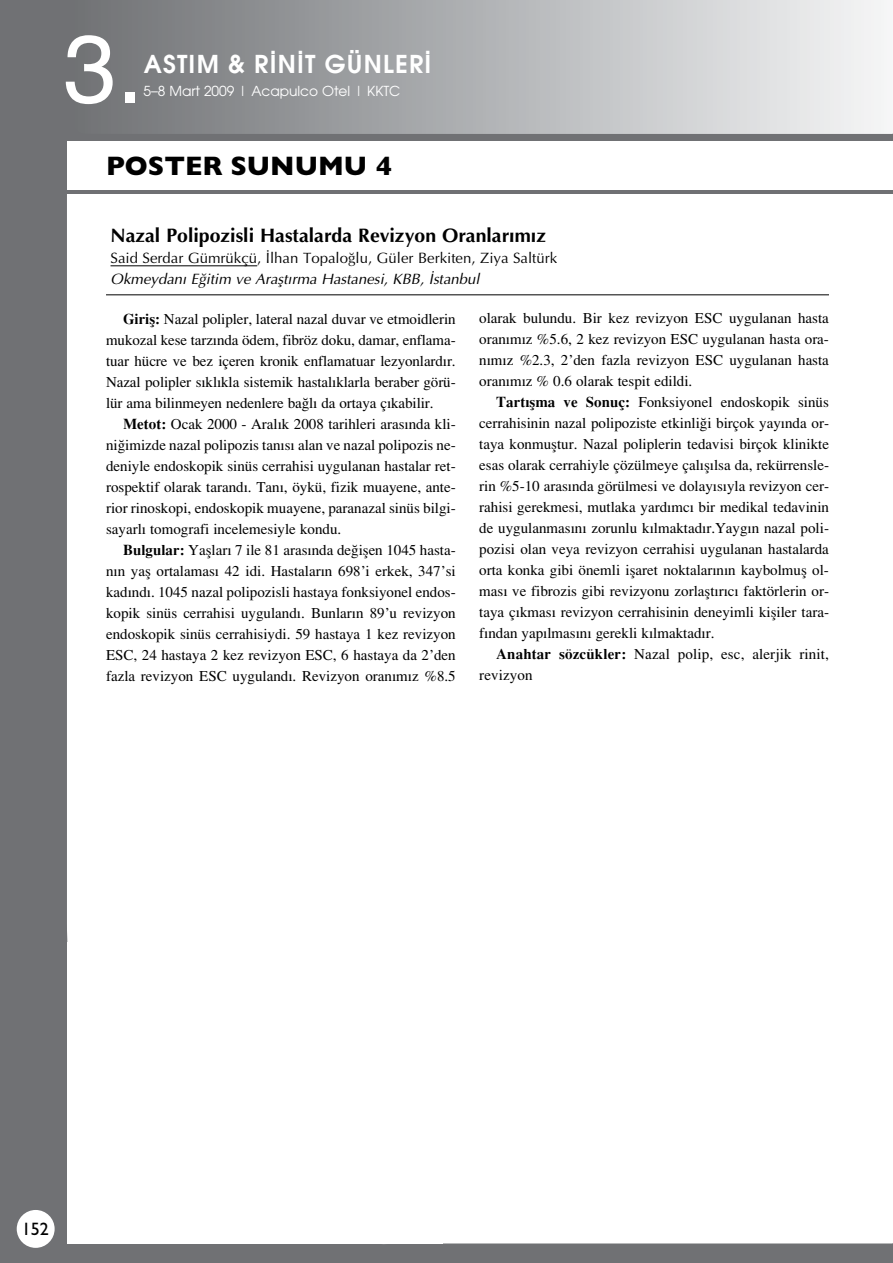
<style>
.page{position:relative;width:893px;height:1263px;background:#707174}
.page>*{position:absolute;margin:0;border:0;box-sizing:border-box;transform-origin:0 0}
.t1{font:95.85px "Helvetica";color:#fff}
.t2{font:700 27px "Gill Sans";color:#000}
.t3{font:24.6px "Avant Garde Demi";letter-spacing:.05em;color:#fff}
.t4{font:19.5px "Optima Bold Turk";color:#000}
.t5{font:18px "Gill Sans";color:#000}
.t6{font:15px/21px "Times Turk";color:#000;text-align:justify}
.t7{font:15px "Optima Turk";color:#000}
.t8{font:15px "Optima Italic Turk";color:#000}
.t9{font:13.8px "Avant Garde";color:#fff}
.s1{font-family:"Times Turk B"}
</style>
<div class="page">
<div style="left:67px;top:204px;width:825px;height:1041px;background:#fff"></div>
<div style="left:17px;top:1210px;width:38px;height:38px;background:#fff;border-radius:50%"></div>
<svg style="left:138px;top:0;width:754px;height:134px"></svg>
<div style="left:67px;top:141px;width:826px;height:63px;background:#fff"></div>
<div style="left:67px;top:943px;width:376px;height:301px;background:#fff"></div>
<hr style="left:67px;top:190px;width:826px;height:4px;background:#6f7073">
<svg style="left:892px;top:0;width:1px;height:134px"></svg>
<svg style="left:892px;top:204px;width:1px;height:1040px"></svg>
<hr style="left:111px;top:266px;width:146px;height:1px;background:#000">
<hr style="left:106px;top:294px;width:723px;height:1px;background:#000">
<h1 class="t1" style="left:63px;top:33px;width:81px">3.</h1>
<h3 class="t3" style="left:144px;top:50px;width:289px">ASTIM &amp; R‹N‹T GÜNLER‹</h3>
<p class="t9" style="left:143px;top:83px;width:259px">5–8 Mart 2009 | Acapulco Otel | KKTC</p>
<h2 class="t2" style="left:106px;top:157px;width:288px">POSTER SUNUMU 4</h2>
<h3 class="t4" style="left:111px;top:228px;width:437px">Nazal Polipozisli Hastalarda Revizyon Oranlar›m›z</h3>
<p class="t7" style="left:111px;top:252px;width:448px">Said Serdar Gümrükçü, ‹lhan Topalo¤lu, Güler Berkiten, Ziya Saltürk</p>
<p class="t8" style="left:111px;top:270px;width:371px">Okmeydan› E¤itim ve Araflt›rma Hastanesi, KBB, ‹stanbul</p>
<p class="t6" style="left:106px;top:310px;width:351px;text-indent:17px"><span class="s1">Girifl:</span> Nazal polipler, lateral nazal duvar ve etmoidlerin mukozal kese tarz›nda ödem, fibröz doku, damar, enflama&shy;tuar hücre ve bez içeren kronik enflamatuar lezyonlard›r.<br>Nazal polipler s›kl›kla sistemik hastal›klarla beraber görü&shy;lür ama bilinmeyen nedenlere ba¤l› da ortaya ç›kabilir.</p>
<p class="t6" style="left:106px;top:415px;width:351px;text-indent:17px"><span class="s1">Metot:</span> Ocak 2000 - Aral›k 2008 tarihleri aras›nda kli&shy;ni¤imizde nazal polipozis tan›s› alan ve nazal polipozis ne&shy;deniyle endoskopik sinüs cerrahisi uygulanan hastalar ret&shy;rospektif olarak tarand›. Tan›, öykü, fizik muayene, ante&shy;rior rinoskopi, endoskopik muayene, paranazal sinüs bilgi&shy;sayarl› tomografi incelemesiyle kondu.</p>
<p class="t6" style="left:106px;top:541px;width:351px;text-indent:17px"><span class="s1">Bulgular:</span> Yafllar› 7 ile 81 aras›nda de¤iflen 1045 hasta&shy;n›n yafl ortalamas› 42 idi. Hastalar›n 698’i erkek, 347’si kad›nd›. 1045 nazal polipozisli hastaya fonksiyonel endos&shy;kopik sinüs cerrahisi uyguland›. Bunlar›n 89’u revizyon endoskopik sinüs cerrahisiydi. 59 hastaya 1 kez revizyon ESC, 24 hastaya 2 kez revizyon ESC, 6 hastaya da 2’den fazla revizyon ESC uyguland›. Revizyon oran›m›z %8.5</p>
<p class="t6" style="left:479px;top:309px;width:351px">olarak bulundu. Bir kez revizyon ESC uygulanan hasta oran›m›z %5.6, 2 kez revizyon ESC uygulanan hasta ora&shy;n›m›z %2.3, 2’den fazla revizyon ESC uygulanan hasta oran›m›z % 0.6 olarak tespit edildi.</p>
<p class="t6" style="left:479px;top:393px;width:351px;text-indent:17px"><span class="s1">Tart›flma ve Sonuç:</span> Fonksiyonel endoskopik sinüs cerrahisinin nazal polipoziste etkinli¤i birçok yay›nda or&shy;taya konmufltur. Nazal poliplerin tedavisi birçok klinikte esas olarak cerrahiyle çözülmeye çal›fl›lsa da, rekürrensle&shy;rin %5-10 aras›nda görülmesi ve dolay›s›yla revizyon cer&shy;rahisi gerekmesi, mutlaka yard›mc› bir medikal tedavinin de uygulanmas›n› zorunlu k›lmaktad›r.Yayg›n nazal poli&shy;pozisi olan veya revizyon cerrahisi uygulanan hastalarda orta konka gibi önemli iflaret noktalar›n›n kaybolmufl ol&shy;mas› ve fibrozis gibi revizyonu zorlaflt›r›c› faktörlerin or&shy;taya ç›kmas› revizyon cerrahisinin deneyimli kifliler tara&shy;f›ndan yap›lmas›n› gerekli k›lmaktad›r.</p>
<p class="t6" style="left:479px;top:645px;width:351px;text-indent:17px"><span class="s1">Anahtar sözcükler:</span> Nazal polip, esc, alerjik rinit, revizyon</p>
<p class="t5" style="left:22px;top:1223px;width:28px">152</p>
</div>
